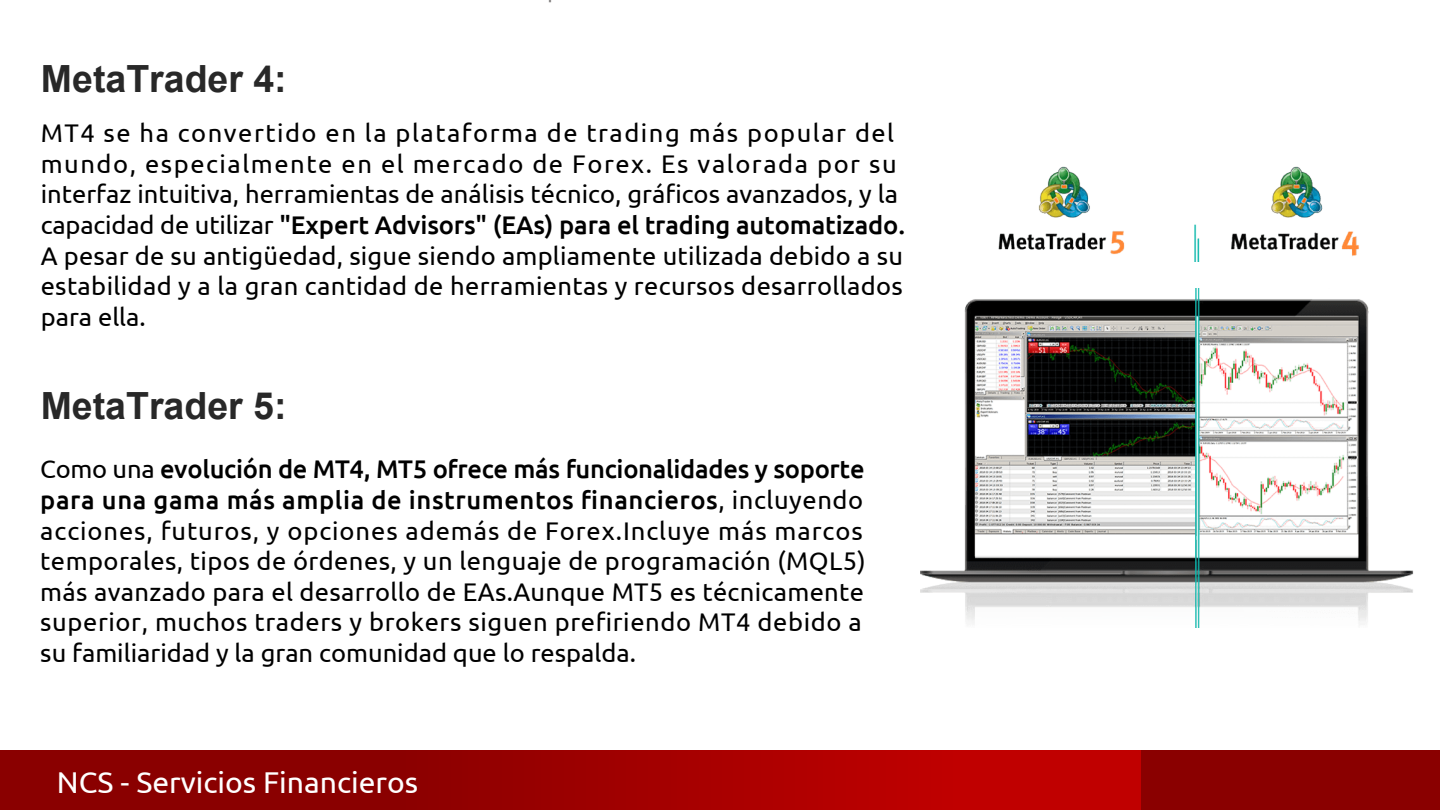
<style>
.page{position:relative;width:1440px;height:810px;background:#fff}
.page>*{position:absolute;margin:0;border:0;box-sizing:border-box;transform-origin:0 0}
.t1{font:700 37.5px "Arial";color:#282828}
.t2{font:30px "Ubuntu";color:#fff}
.t3{font:25.5px/30.6px "Ubuntu";letter-spacing:.015em;color:#000}
.s1{font-weight:500}
</style>
<div class="page">
<svg style="left:0;top:751px;width:1141px;height:59px;background:#a00000"></svg>
<div style="left:1141px;top:751px;width:299px;height:59px;background:#8a0000"></div>
<img style="left:998px;top:166px;width:361px;height:95px">
<img style="left:921px;top:288px;width:493px;height:339px">
<h1 class="t1" style="left:41px;top:55px;width:247px">MetaTrader 4:</h1>
<p class="t3" style="left:41px;top:117px;width:866px">MT4 se ha convertido en la plataforma de trading más popular del mundo, especialmente en el mercado de Forex. Es valorada por su interfaz intuitiva, herramientas de análisis técnico, gráficos avanzados, y la capacidad de utilizar <span class="s1">"Expert Advisors" (EAs) para el trading automatizado.<br></span>A pesar de su antigüedad, sigue siendo ampliamente utilizada debido a su estabilidad y a la gran cantidad de herramientas y recursos desarrollados para ella.</p>
<h1 class="t1" style="left:41px;top:381px;width:247px">MetaTrader 5:</h1>
<p class="t3" style="left:40px;top:453px;width:827px">Como una <span class="s1">evolución de MT4, MT5 ofrece más funcionalidades y soporte para una gama más amplia de instrumentos financieros</span>, incluyendo acciones, futuros, y opciones además de Forex.Incluye más marcos temporales, tipos de órdenes, y un lenguaje de programación (MQL5) más avanzado para el desarrollo de EAs.Aunque MT5 es técnicamente superior, muchos traders y brokers siguen prefiriendo MT4 debido a su familiaridad y la gran comunidad que lo respalda.</p>
<p class="t2" style="left:57px;top:764px;width:363px">NCS - Servicios Financieros</p>
</div>
